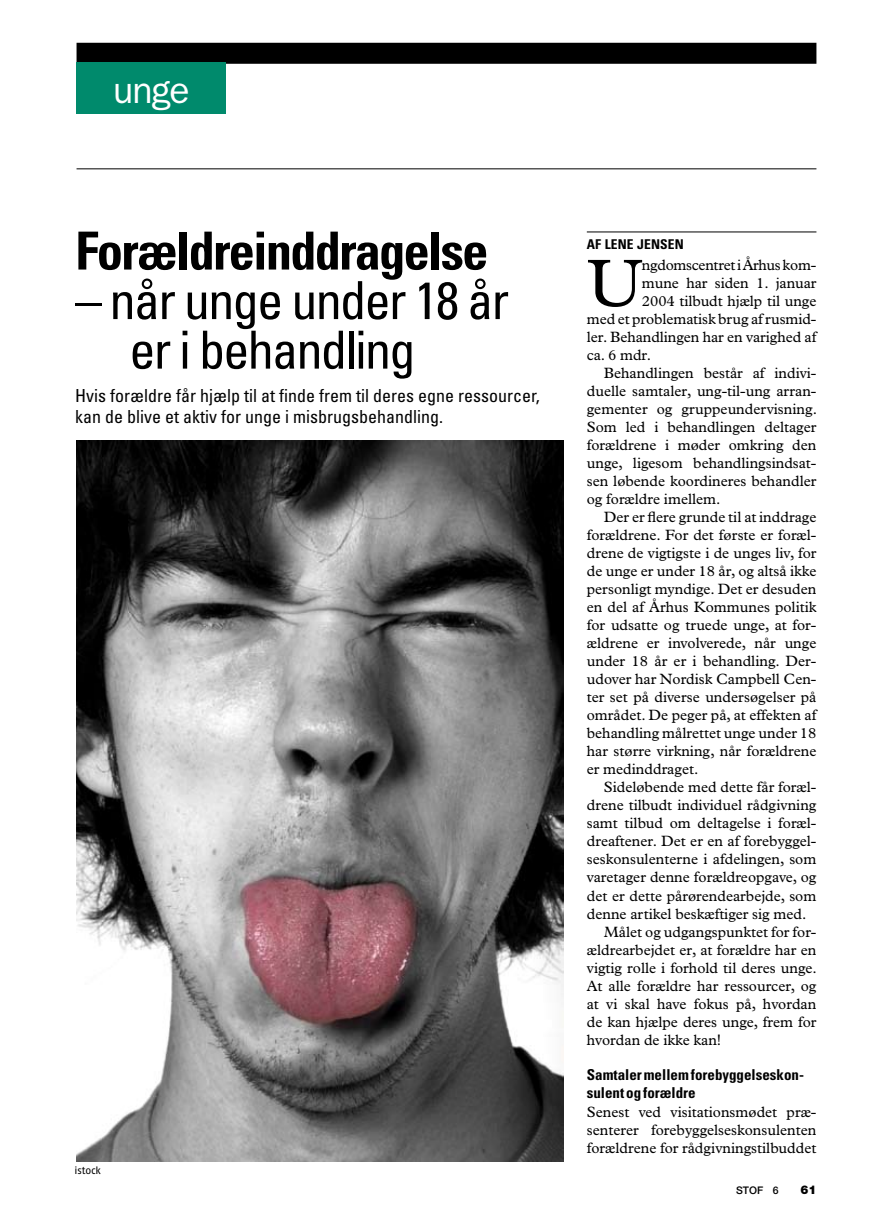
<style>
.page{position:relative;width:893px;height:1221px;background:#fff}
.page>*{position:absolute;margin:0;border:0;box-sizing:border-box;transform-origin:0 0}
.t1{font:67.8px "Plantin";color:#000}
.t2{font:condensed 52.5px/49.5px "Univers";letter-spacing:-.035em;color:#000}
.t3{font:700 condensed 52.5px "Univers";letter-spacing:-.035em;color:#000}
.t4{font:37.5px "Franklin Gothic";color:#fff}
.t5{font:condensed 18px/21px "Univers";color:#000}
.t6{font:15px/18px "Plantin";color:#000;text-align:justify}
.t7{font:700 condensed 15px/18px "Univers";color:#000}
.t8{font:15px "Plantin";letter-spacing:-.02em;color:#000}
.t9{font:700 condensed 13.5px "Univers";letter-spacing:.01em;color:#000}
.t10{font:900 12px "Helvetica Neue";color:#000}
.t11{font:10.5px "Fago No";color:#000}
.t12{font:500 10.5px "Helvetica Neue";color:#000}
</style>
<div class="page">
<div style="left:77px;top:43px;width:739px;height:21px;background:#000"></div>
<hr style="left:77px;top:168px;width:739px;height:1px;background:#000">
<hr style="left:587px;top:231px;width:229px;height:1px;background:#000">
<img style="left:77px;top:440px;width:486px;height:721px">
<div style="left:77px;top:63px;width:149px;height:51px;background:#008a6c"></div>
<h3 class="t4" style="left:113px;top:68px;width:78px">unge</h3>
<h2 class="t3" style="left:75px;top:219px;width:415px">Forældreinddragelse</h2>
<h2 class="t2" style="left:129px;top:274px;width:381px;text-indent:-54px">– når unge under 18 år er i behandling</h2>
<p class="t5" style="left:75px;top:385px;width:466px">Hvis forældre får hjælp til at finde frem til deres egne ressourcer, kan de blive et aktiv for unge i misbrugsbehandling.</p>
<p class="t11" style="left:74px;top:1164px;width:28px">istock</p>
<p class="t9" style="left:587px;top:235px;width:98px">AF LENE JENSEN</p>
<h1 class="t1" style="left:587px;top:244px;width:58px">U</h1>
<p class="t8" style="left:642px;top:256px;width:162px">ngdomscentret i Århus kom--</p>
<p class="t6" style="left:642px;top:274px;width:176px">mune har siden 1. januar</p>
<p class="t6" style="left:642px;top:292px;width:176px">2004 tilbudt hjælp til unge</p>
<p class="t6" style="left:587px;top:310px;width:231px">med et problematisk brug af rusmid-</p>
<p class="t6" style="left:587px;top:328px;width:231px">ler. Behandlingen har en varighed af</p>
<p class="t6" style="left:587px;top:346px;width:66px">ca. 6 mdr.</p>
<p class="t6" style="left:604px;top:364px;width:214px">Behandlingen består af indivi-</p>
<p class="t6" style="left:587px;top:382px;width:231px">duelle samtaler, ung-til-ung arran-</p>
<p class="t6" style="left:587px;top:400px;width:232px">gementer og gruppeundervisning.</p>
<p class="t6" style="left:587px;top:418px;width:231px">Som led i behandlingen deltager</p>
<p class="t6" style="left:587px;top:436px;width:231px">for-ældrene i møder omkring den</p>
<p class="t6" style="left:587px;top:454px;width:231px">unge, ligesom behandlingsindsat-</p>
<p class="t6" style="left:587px;top:472px;width:231px">sen løbende koordineres behandler</p>
<p class="t6" style="left:587px;top:490px;width:135px">og forældre imellem.</p>
<p class="t6" style="left:604px;top:508px;width:214px">Der er flere grunde til at inddrage</p>
<p class="t6" style="left:587px;top:526px;width:231px">forældrene. For det første er foræl-</p>
<p class="t6" style="left:587px;top:544px;width:231px">drene de vigtigste i de unges liv, for</p>
<p class="t6" style="left:587px;top:562px;width:231px">de unge er under 18 år, og altså ikke</p>
<p class="t6" style="left:587px;top:580px;width:231px">personligt myndige. Det er desuden</p>
<p class="t6" style="left:587px;top:598px;width:231px">en del af Århus Kommunes politik</p>
<p class="t6" style="left:587px;top:616px;width:231px">for udsatte og truede unge, at for-</p>
<p class="t6" style="left:587px;top:634px;width:231px">ældrene er involverede, når unge</p>
<p class="t6" style="left:587px;top:652px;width:231px">under 18 år er i behandling. Der-</p>
<p class="t6" style="left:587px;top:670px;width:231px">udover har Nordisk Campbell Cen-</p>
<p class="t6" style="left:587px;top:688px;width:231px">ter set på diverse undersøgelser på</p>
<p class="t6" style="left:587px;top:706px;width:231px">området. De peger på, at effekten af</p>
<p class="t6" style="left:587px;top:724px;width:231px">behandling målrettet unge under 18</p>
<p class="t6" style="left:587px;top:742px;width:231px">har større virkning, når forældrene</p>
<p class="t6" style="left:587px;top:760px;width:113px">er medinddraget.</p>
<p class="t6" style="left:604px;top:778px;width:214px">Sideløbende med dette får foræl-</p>
<p class="t6" style="left:587px;top:796px;width:231px">drene tilbudt individuel rådgivning</p>
<p class="t6" style="left:587px;top:814px;width:231px">samt tilbud om deltagelse i foræl-</p>
<p class="t6" style="left:587px;top:832px;width:231px">dreaftener. Det er en af forebyggel-</p>
<p class="t6" style="left:587px;top:850px;width:231px">seskonsulenterne i afdelingen, som</p>
<p class="t6" style="left:587px;top:868px;width:231px">varetager denne forældreopgave, og</p>
<p class="t6" style="left:587px;top:886px;width:231px">det er dette pårørendearbejde, som</p>
<p class="t6" style="left:587px;top:904px;width:221px">denne artikel beskæftiger sig med.</p>
<p class="t6" style="left:604px;top:922px;width:214px">Målet og udgangspunktet for for-</p>
<p class="t6" style="left:587px;top:940px;width:231px">ældrearbejdet er, at forældre har en</p>
<p class="t6" style="left:587px;top:958px;width:232px">vigtig rolle i forhold til deres unge.</p>
<p class="t6" style="left:587px;top:976px;width:231px">At alle forældre har ressourcer, og</p>
<p class="t6" style="left:587px;top:994px;width:231px">at vi skal have fokus på, hvordan</p>
<p class="t6" style="left:587px;top:1012px;width:231px">de kan hjælpe deres unge, frem for</p>
<p class="t6" style="left:587px;top:1030px;width:136px">hvordan de ikke kan!</p>
<p class="t7" style="left:587px;top:1064px;width:219px">Samtaler mellem forebyggelseskon&shy;sulent og forældre</p>
<p class="t6" style="left:587px;top:1102px;width:231px">Senest ved visitationsmødet præ&shy;senterer forebyggelseskonsulenten forældrene for rådgivningstilbuddet</p>
<p class="t12" style="left:736px;top:1183px;width:44px">Stof 6</p>
<p class="t10" style="left:800px;top:1182px;width:18px">61</p>
</div>
